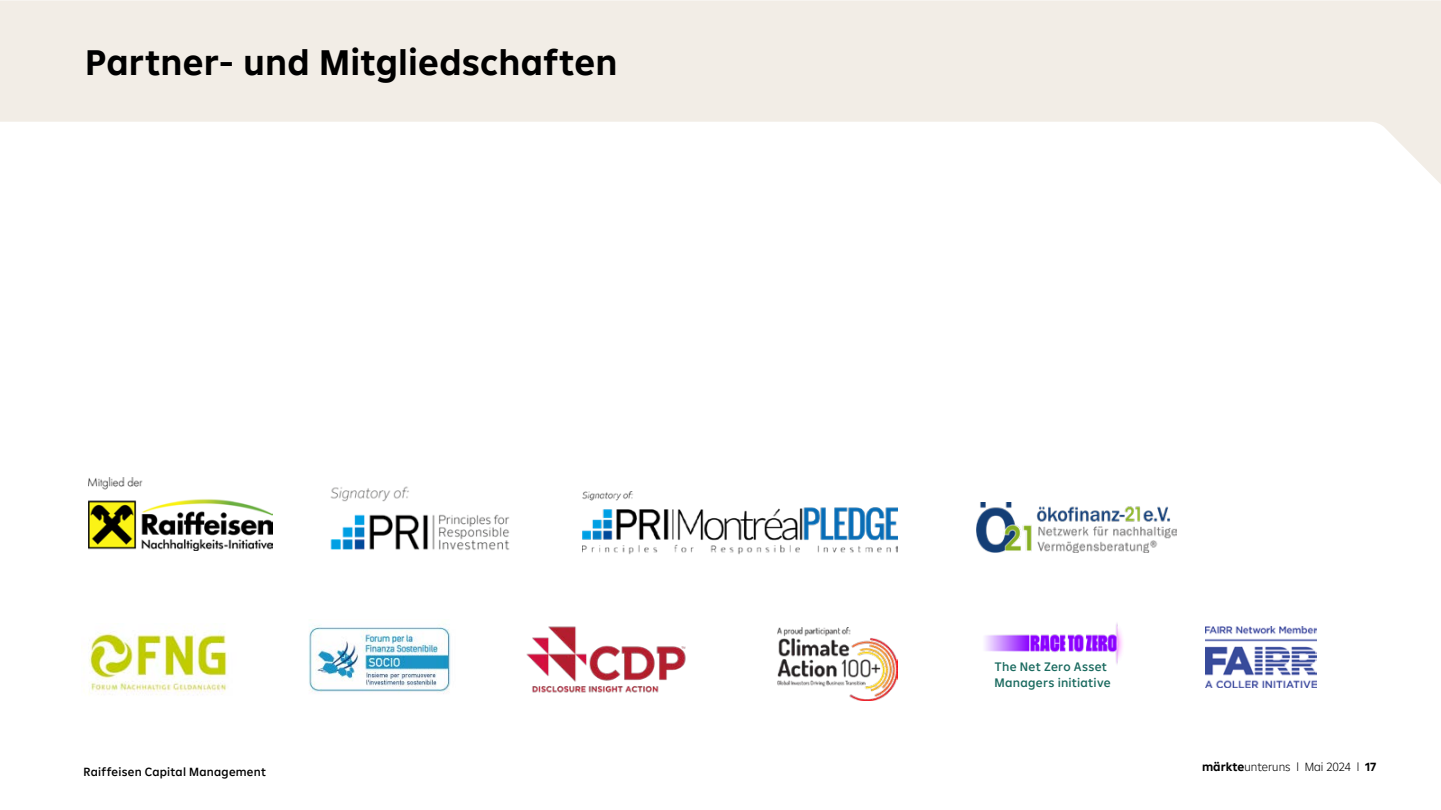
<style>
.page{position:relative;width:1441px;height:810px;background:#fff}
.page>*{position:absolute;margin:0;border:0;box-sizing:border-box;transform-origin:0 0}
.t1{font:700 36px "Amalia";letter-spacing:.005em;color:#000}
.t2{font:500 12.45px/15.6px "Amalia";letter-spacing:.02em;color:#1a6a5f}
.t3{font:500 12px "Amalia";letter-spacing:.02em;color:#000}
.t4{font:300 12px "Amalia";color:#000}
.s1{font-weight:700}
</style>
<div class="page">
<svg style="left:0;top:0;width:1441px;height:184px;fill:#f2ede6"></svg>
<img style="left:89px;top:477px;width:183px;height:74px">
<img style="left:89px;top:630px;width:138px;height:65px">
<img style="left:526px;top:626px;width:160px;height:67px">
<img style="left:308px;top:625px;width:143px;height:69px">
<img style="left:976px;top:503px;width:200px;height:49px">
<img style="left:330px;top:486px;width:180px;height:64px">
<img style="left:582px;top:491px;width:316px;height:64px">
<img style="left:777px;top:627px;width:121px;height:73px">
<img style="left:1205px;top:627px;width:112px;height:61px">
<img style="left:984px;top:623px;width:139px;height:41px">
<p class="t1" style="left:85px;top:39px;width:534px">Partner- und Mitgliedschaften</p>
<p class="t3" style="left:84px;top:764px;width:184px">Raiffeisen Capital Management</p>
<p class="t2" style="left:994px;top:659px;width:118px">The Net Zero Asset<br>Managers initiative</p>
<p class="t4" style="left:1202px;top:759px;width:176px"><span class="s1">märkte</span>unteruns l Mai 2024 l <span class="s1">17</span></p>
</div>
